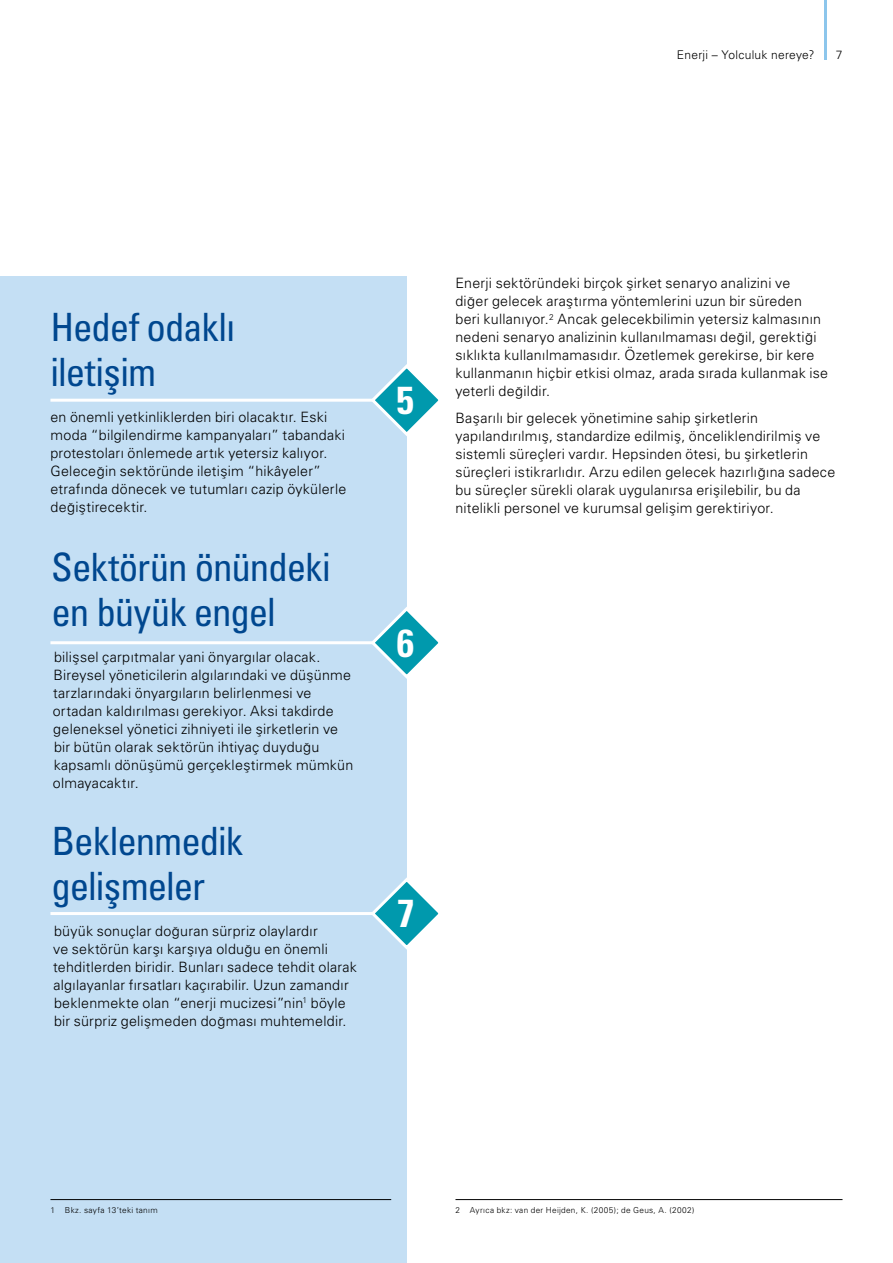
<style>
.page{position:relative;width:893px;height:1263px;background:#fff}
.page>*{position:absolute;margin:0;border:0;box-sizing:border-box;transform-origin:0 0}
.t1{font:39px/45px "Univers Condensed Tr";letter-spacing:-.025em;color:#00478f}
.t2{font:39px "Univers Cond Bd Tr";color:#fff}
.t3{font:14.25px/18px "Univers Light Tr";letter-spacing:.015em;color:#000}
.t4{font:12px "Univers Light Tr";letter-spacing:.02em;color:#000}
.t5{font:8.25px "Univers Light Tr";letter-spacing:.04em;color:#000}
</style>
<div class="page">
<hr style="left:825px;top:0;width:2px;height:60px;background:#8cc6ec">
<div style="left:0;top:276px;width:407px;height:987px;background:#c4dff4"></div>
<hr style="left:50px;top:399px;width:341px;height:3px;background:#fff">
<svg style="left:368px;top:364px;width:71px;height:72px"></svg>
<hr style="left:50px;top:641px;width:341px;height:3px;background:#fff">
<svg style="left:368px;top:607px;width:71px;height:72px"></svg>
<hr style="left:50px;top:912px;width:341px;height:3px;background:#fff">
<svg style="left:372px;top:877px;width:67px;height:73px"></svg>
<hr style="left:455px;top:1199px;width:387px;height:1px;background:#000">
<hr style="left:50px;top:1199px;width:341px;height:1px;background:#000">
<p class="t4" style="left:677px;top:48px;width:139px">Enerji – Yolculuk nereye?</p>
<p class="t4" style="left:836px;top:48px;width:8px">7</p>
<h1 class="t1" style="left:50px;top:304px;width:186px">Hedef odaklı iletişim</h1>
<p class="t3" style="left:50px;top:407px;width:297px">en önemli yetkinliklerden biri olacaktır. Eski moda “bilgilendirme kampanyaları” tabandaki protestoları önlemede artık yetersiz kalıyor.<br>Geleceğin sektöründe iletişim “hikâyeler” etrafında dönecek ve tutumları cazip öykülerle değiştirecektir.</p>
<h1 class="t1" style="left:51px;top:544px;width:281px">Sektörün önündeki en büyük engel</h1>
<p class="t3" style="left:53px;top:647px;width:302px">bilişsel çarpıtmalar yani önyargılar olacak.<br>Bireysel yöneticilerin algılarındaki ve düşünme tarzlarındaki önyargıların belirlenmesi ve ortadan kaldırılması gerekiyor. Aksi takdirde geleneksel yönetici zihniyeti ile şirketlerin ve bir bütün olarak sektörün ihtiyaç duyduğu kapsamlı dönüşümü gerçekleştirmek mümkün olmayacaktır.</p>
<h1 class="t1" style="left:51px;top:818px;width:193px">Beklenmedik gelişmeler</h1>
<p class="t3" style="left:53px;top:921px;width:305px">büyük sonuçlar doğuran sürpriz olaylardır<br>ve sektörün karşı karşıya olduğu en önemli tehditlerden biridir. Bunları sadece tehdit olarak algılayanlar fırsatları kaçırabilir. Uzun zamandır beklenmekte olan “enerji mucizesi”nin<sup>1</sup> böyle bir sürpriz gelişmeden doğması muhtemeldir.</p>
<h1 class="t2" style="left:396px;top:377px;width:19px">5</h1>
<h1 class="t2" style="left:397px;top:620px;width:19px">6</h1>
<h1 class="t2" style="left:397px;top:890px;width:19px">7</h1>
<p class="t3" style="left:455px;top:274px;width:374px">Enerji sektöründeki birçok şirket senaryo analizini ve<br>diğer gelecek araştırma yöntemlerini uzun bir süreden beri kullanıyor.<sup>2</sup> Ancak gelecekbilimin yetersiz kalmasının nedeni senaryo analizinin kullanılmaması değil, gerektiği sıklıkta kullanılmamasıdır. Özetlemek gerekirse, bir kere kullanmanın hiçbir etkisi olmaz, arada sırada kullanmak ise yeterli değildir.</p>
<p class="t3" style="left:455px;top:409px;width:381px">Başarılı bir gelecek yönetimine sahip şirketlerin yapılandırılmış, standardize edilmiş, önceliklendirilmiş ve sistemli süreçleri vardır. Hepsinden ötesi, bu şirketlerin süreçleri istikrarlıdır. Arzu edilen gelecek hazırlığına sadece bu süreçler sürekli olarak uygulanırsa erişilebilir, bu da nitelikli personel ve kurumsal gelişim gerektiriyor.</p>
<p class="t5" style="left:50px;top:1204px;width:109px">1 Bkz. sayfa 13’teki tanım</p>
<p class="t5" style="left:455px;top:1204px;width:240px">2 Ayrıca bkz: van der Heijden, K. (2005); de Geus, A. (2002)</p>
</div>
